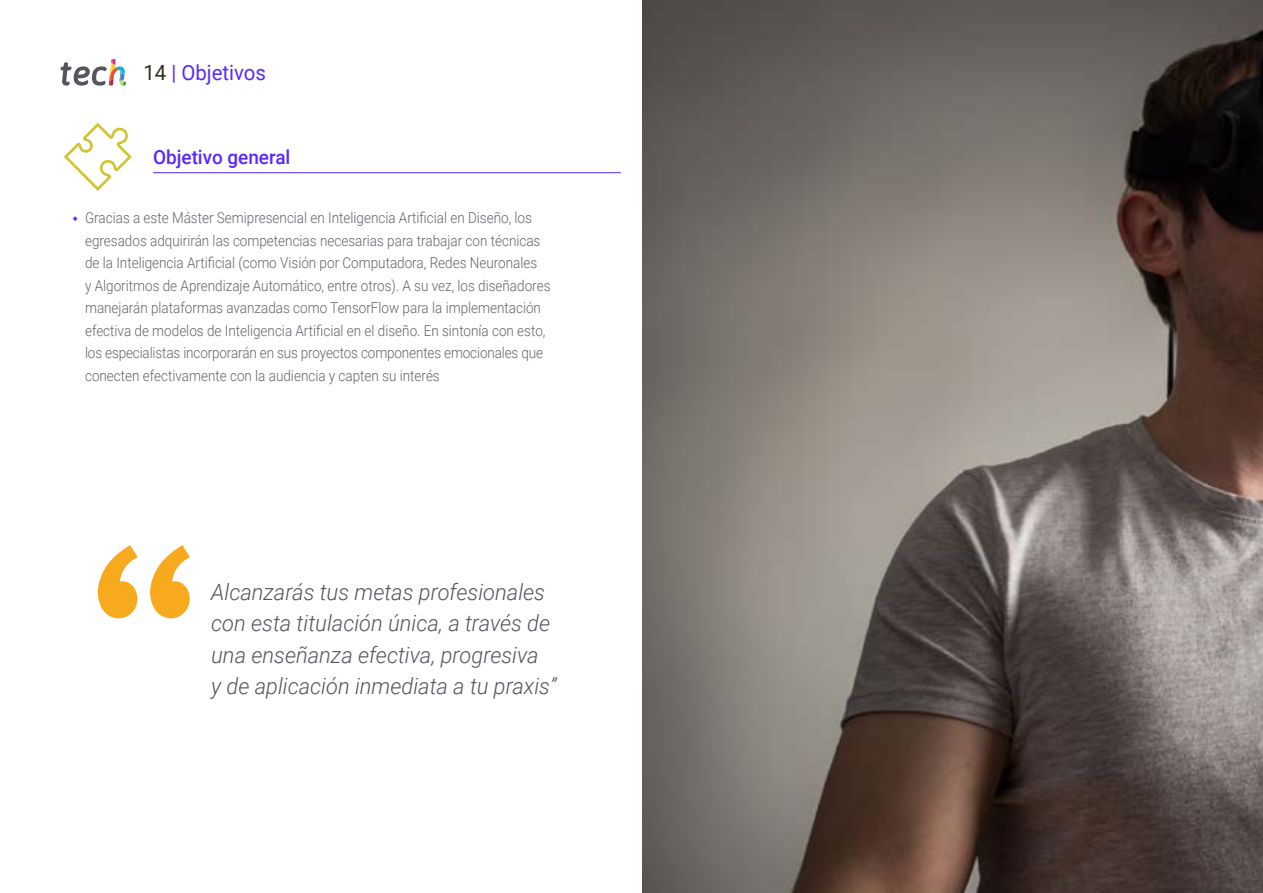
<style>
.page{position:relative;width:1263px;height:893px;background:#fff}
.page>*{position:absolute;margin:0;border:0;box-sizing:border-box;transform-origin:0 0}
.t1{font:italic 300 22.5px/31.5px "Roboto";color:#52555b}
.t2{font:21px "Roboto";color:#5927ff}
.t3{font:500 19.5px "Roboto";color:#5927ff}
.t4{font:300 15px/22.5px "Roboto";color:#61646a;scale:.9 1}
.s1{color:#312e20}
</style>
<div class="page">
<hr style="left:153px;top:172px;width:468px;height:1px;background:#5927ff">
<svg style="left:64px;top:123px;width:68px;height:68px"></svg>
<img style="left:642px;top:0;width:621px;height:893px">
<svg style="left:98px;top:545px;width:92px;height:73px"></svg>
<svg style="left:61px;top:59px;width:65px;height:27px"></svg>
<h2 class="t2" style="left:144px;top:57px;width:124px"><span class="s1">14</span> | Objetivos</h2>
<h3 class="t3" style="left:153px;top:144px;width:139px">Objetivo general</h3>
<p class="t4" style="left:85px;top:206px;width:519px">Gracias a este Máster Semipresencial en Inteligencia Artificial en Diseño, los egresados adquirirán las competencias necesarias para trabajar con técnicas de la Inteligencia Artificial (como Visión por Computadora, Redes Neuronales<br>y Algoritmos de Aprendizaje Automático, entre otros). A su vez, los diseñadores manejarán plataformas avanzadas como TensorFlow para la implementación efectiva de modelos de Inteligencia Artificial en el diseño. En sintonía con esto, los especialistas incorporarán en sus proyectos componentes emocionales que conecten efectivamente con la audiencia y capten su interés</p>
<h1 class="t1" style="left:211px;top:575px;width:347px">Alcanzarás tus metas profesionales con esta titulación única, a través de una enseñanza efectiva, progresiva<br>y de aplicación inmediata a tu praxis”</h1>
</div>
